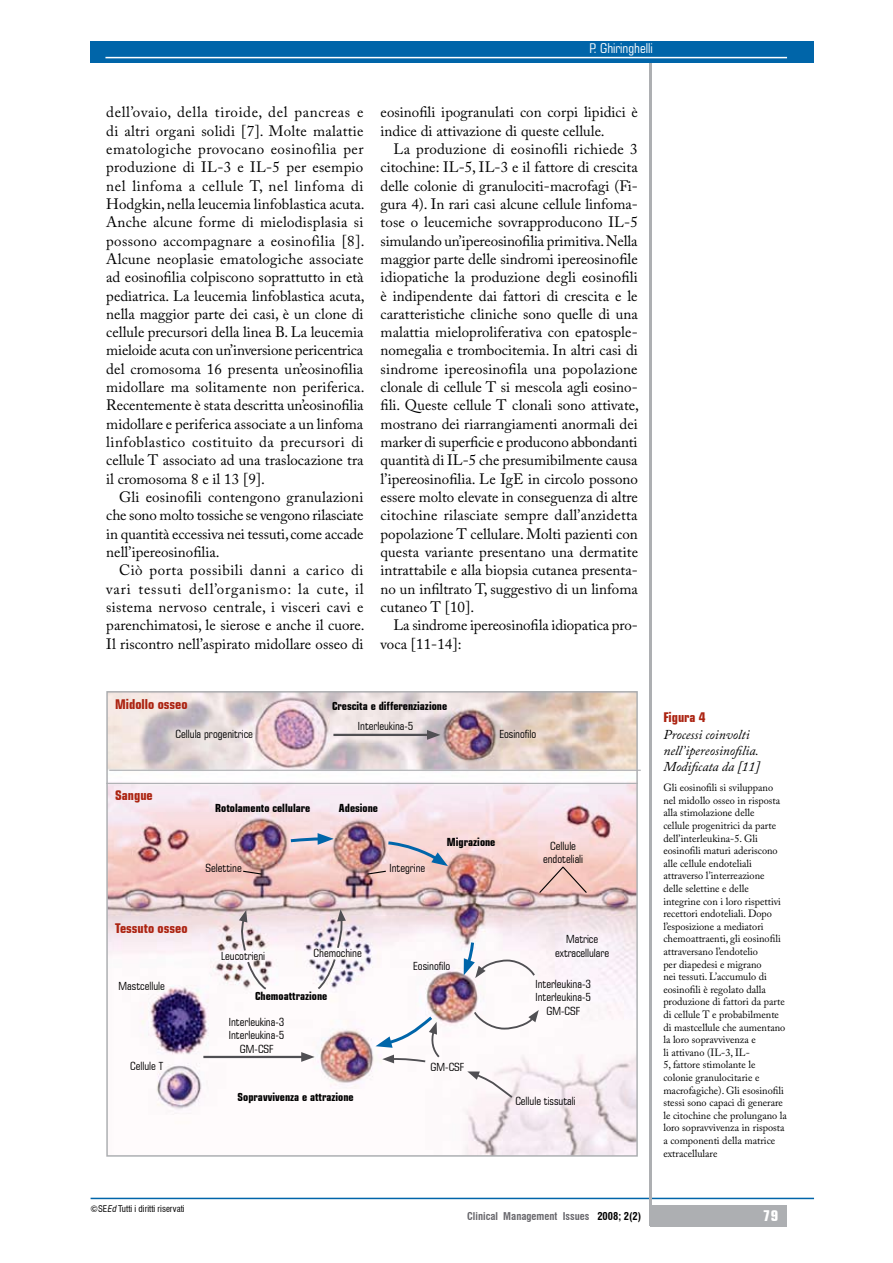
<style>
.page{position:relative;width:893px;height:1263px;background:#fff}
.page>*{position:absolute;margin:0;border:0;box-sizing:border-box;transform-origin:0 0}
.t1{font:15px/18.3px "Adobe Caslon Pro";color:#000;text-align:justify}
.t2{font:700 condensed 15px "Square 721 BT";color:#fff}
.t3{font:italic 13.5px/16.2px "Adobe Caslon Pro";color:#000}
.t4{font:700 condensed 13.5px "Square 721 BT";color:#ac2412}
.t5{font:condensed 13.5px "Square 721 BT";color:#fff}
.t6{font:condensed 11.25px/13.5px "Square 721 BT";color:#000;text-align:center}
.t7{font:700 condensed 11.25px "Square 721 BT";color:#000}
.t8{font:10.5px/12.6px "Adobe Caslon Pro";color:#000}
.t9{font:700 condensed 10.5px "Swiss 721 BT";color:#68676c}
.t10{font:condensed 9px "Swiss 721 BT";color:#000}
.s1{font-style:italic}
.s2{color:#000}
</style>
<div class="page">
<hr style="left:91px;top:1198px;width:723px;height:1px;background:#0065a9">
<hr style="left:649px;top:48px;width:3px;height:1178px;background:#adafb2">
<div style="left:651px;top:1205px;width:136px;height:21px;background:#adafb2"></div>
<div style="left:91px;top:41px;width:723px;height:22px;background:#0065a9"></div>
<hr style="left:105px;top:57px;width:682px;height:1px;background:#fff">
<img style="left:109px;top:694px;width:526px;height:460px">
<div style="left:106px;top:691px;width:532px;height:466px;border:2px solid #adafb2"></div>
<hr style="left:106px;top:783px;width:532px;height:1px;background:#adafb2">
<hr style="left:333px;top:734px;width:98px;height:2px;background:#504f53">
<svg style="left:427px;top:730px;width:13px;height:10px"></svg>
<svg style="left:538px;top:865px;width:50px;height:29px"></svg>
<hr style="left:203px;top:1056px;width:102px;height:2px;background:#504f53">
<svg style="left:301px;top:1052px;width:14px;height:10px"></svg>
<svg style="left:242px;top:870px;width:21px;height:5px"></svg>
<hr style="left:109px;top:770px;width:532px;height:1px;background:#adafb2">
<svg style="left:239px;top:910px;width:8px;height:42px"></svg>
<svg style="left:336px;top:909px;width:10px;height:41px"></svg>
<svg style="left:246px;top:960px;width:22px;height:31px"></svg>
<svg style="left:316px;top:957px;width:21px;height:34px"></svg>
<svg style="left:288px;top:833px;width:46px;height:12px"></svg>
<svg style="left:376px;top:1010px;width:163px;height:90px"></svg>
<svg style="left:366px;top:840px;width:82px;height:35px;background:#cbb2ba"></svg>
<svg style="left:463px;top:939px;width:73px;height:39px"></svg>
<p class="t5" style="left:589px;top:40px;width:65px">P. Ghiringhelli</p>
<p class="t1" style="left:106px;top:103px;width:260px">dell’ovaio, della tiroide, del pancreas e di altri organi solidi [7]. Molte malattie ematologiche provocano eosinofilia per produzione di IL-3 e IL-5 per esempio nel linfoma a cellule T, nel linfoma di Hodgkin, nella leucemia linfoblastica acuta.<br>Anche alcune forme di mielodisplasia si possono accompagnare a eosinofilia [8].<br>Alcune neoplasie ematologiche associate ad eosinofilia colpiscono soprattutto in età pediatrica. La leucemia linfoblastica acuta, nella maggior parte dei casi, è un clone di cellule precursori della linea B. La leucemia mieloide acuta con un’inversione pericentrica del cromosoma 16 presenta un’eosinofilia midollare ma solitamente non periferica.<br>Recentemente è stata descritta un’eosinofilia midollare e periferica associate a un linfoma linfoblastico costituito da precursori di cellule T associato ad una traslocazione tra il cromosoma 8 e il 13 [9].</p>
<p class="t1" style="left:106px;top:488px;width:259px;text-indent:13px">Gli eosinofili contengono granulazioni che sono molto tossiche se vengono rilasciate in quantità eccessiva nei tessuti, come accade nell’ipereosinofilia.</p>
<p class="t1" style="left:106px;top:561px;width:260px;text-indent:13px">Ciò porta possibili danni a carico di vari tessuti dell’organismo: la cute, il sistema nervoso centrale, i visceri cavi e parenchimatosi, le sierose e anche il cuore.<br>Il riscontro nell’aspirato midollare osseo di</p>
<p class="t1" style="left:381px;top:103px;width:259px">eosinofili ipogranulati con corpi lipidici è indice di attivazione di queste cellule.</p>
<p class="t1" style="left:381px;top:140px;width:260px;text-indent:13px">La produzione di eosinofili richiede 3 citochine: IL-5, IL-3 e il fattore di crescita delle colonie di granulociti-macrofagi (Fi&shy;gura 4). In rari casi alcune cellule linfoma&shy;tose o leucemiche sovrapproducono IL-5 simulando un’ipereosinofilia primitiva. Nella maggior parte delle sindromi ipereosinofile idiopatiche la produzione degli eosinofili è indipendente dai fattori di crescita e le caratteristiche cliniche sono quelle di una malattia mieloproliferativa con epatosple&shy;nomegalia e trombocitemia. In altri casi di sindrome ipereosinofila una popolazione clonale di cellule T si mescola agli eosino&shy;fili. Queste cellule T clonali sono attivate, mostrano dei riarrangiamenti anormali dei marker di superficie e producono abbondanti quantità di IL-5 che presumibilmente causa l’ipereosinofilia. Le IgE in circolo possono essere molto elevate in conseguenza di altre citochine rilasciate sempre dall’anzidetta popolazione T cellulare. Molti pazienti con questa variante presentano una dermatite intrattabile e alla biopsia cutanea presenta&shy;no un infiltrato T, suggestivo di un linfoma cutaneo T [10].</p>
<p class="t1" style="left:381px;top:616px;width:259px;text-indent:13px">La sindrome ipereosinofila idiopatica pro&shy;voca [11-14]:</p>
<p class="t4" style="left:115px;top:696px;width:74px">Midollo osseo</p>
<p class="t6" style="left:176px;top:727px;width:79px">Cellula progenitrice</p>
<p class="t7" style="left:332px;top:699px;width:117px">Crescita e differenziazione</p>
<p class="t6" style="left:358px;top:719px;width:57px">Interleukina-5</p>
<p class="t4" style="left:115px;top:787px;width:39px">Sangue</p>
<p class="t7" style="left:215px;top:801px;width:97px">Rotolamento cellulare</p>
<p class="t7" style="left:339px;top:801px;width:41px">Adesione</p>
<p class="t6" style="left:499px;top:727px;width:38px">Eosinofilo</p>
<p class="t6" style="left:206px;top:861px;width:38px">Selettine</p>
<p class="t6" style="left:390px;top:861px;width:37px">Integrine</p>
<p class="t7" style="left:447px;top:835px;width:50px">Migrazione</p>
<p class="t6" style="left:543px;top:839px;width:42px">Cellule endoteliali</p>
<p class="t4" style="left:115px;top:920px;width:74px">Tessuto osseo</p>
<p class="t6" style="left:119px;top:979px;width:48px">Mastcellule</p>
<p class="t6" style="left:130px;top:1059px;width:35px">Cellule T</p>
<p class="t6" style="left:221px;top:949px;width:46px">Leucotrieni</p>
<p class="t6" style="left:314px;top:946px;width:50px">Chemochine</p>
<p class="t7" style="left:255px;top:989px;width:74px">Chemoattrazione</p>
<p class="t6" style="left:229px;top:1015px;width:57px">Interleukina-3<br>Interleukina-5<br>GM-CSF</p>
<p class="t7" style="left:238px;top:1090px;width:118px">Sopravvivenza e attrazione</p>
<p class="t6" style="left:413px;top:959px;width:38px">Eosinofilo</p>
<p class="t6" style="left:430px;top:1060px;width:35px">GM-CSF</p>
<p class="t6" style="left:555px;top:932px;width:55px">Matrice extracellulare</p>
<p class="t6" style="left:535px;top:977px;width:57px">Interleukina-3<br>Interleukina-5<br>GM-CSF</p>
<p class="t6" style="left:515px;top:1094px;width:62px">Cellule tissutali</p>
<p class="t10" style="left:91px;top:1203px;width:96px">©SE<span class="s1">Ed</span> Tutti i diritti riservati</p>
<p class="t9" style="left:467px;top:1209px;width:176px">Clinical Management Issues <span class="s2">2008; 2(2)</span></p>
<p class="t4" style="left:663px;top:709px;width:44px">Figura 4</p>
<p class="t3" style="left:663px;top:726px;width:98px">Processi coinvolti nell’ipereosinofilia.<br>Modificata da [11]</p>
<p class="t8" style="left:663px;top:781px;width:125px">Gli eosinofili si sviluppano nel midollo osseo in risposta alla stimolazione delle<br>cellule progenitrici da parte dell’interleukina-5. Gli eosinofili maturi aderiscono alle cellule endoteliali attraverso l’interreazione<br>delle selettine e delle integrine con i loro rispettivi recettori endoteliali. Dopo l’esposizione a mediatori chemoattraenti, gli eosinofili attraversano l’endotelio<br>per diapedesi e migrano<br>nei tessuti. L’accumulo di eosinofili è regolato dalla produzione di fattori da parte di cellule T e probabilmente di mastcellule che aumentano la loro sopravvivenza e<br>li attivano (IL-3, IL-<br>5, fattore stimolante le colonie granulocitarie e macrofagiche). Gli esosinofili stessi sono capaci di generare le citochine che prolungano la loro sopravvivenza in risposta a componenti della matrice extracellulare</p>
<p class="t2" style="left:763px;top:1207px;width:17px">79</p>
</div>
